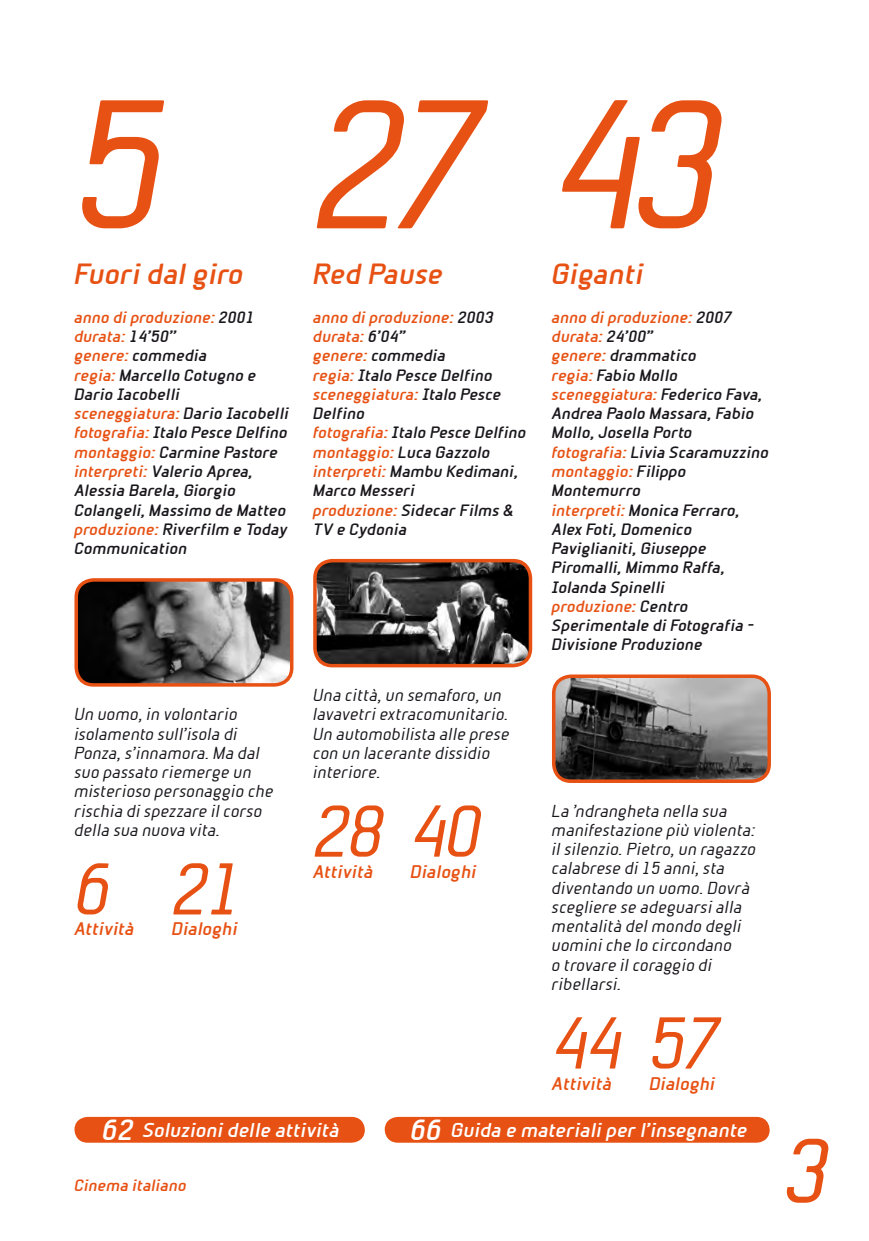
<style>
.page{position:relative;width:869px;height:1241px;background:#fff}
.page>*{position:absolute;margin:0;border:0;box-sizing:border-box;transform-origin:0 0}
.t1{font:italic 175px "Beta Sans";color:#e75113}
.t2{font:italic 87.5px "Beta Sans";color:#e75113}
.t3{font:italic 70px "Beta Sans";letter-spacing:-.06em;color:#e75113}
.t4{font:italic 700 28px "Beta Sans";color:#e75113}
.t5{font:italic 700 19.25px "Beta Sans";color:#fff}
.t6{font:italic 700 17.5px "Beta Sans";color:#e75113}
.t7{font:italic 16.62px/19.2px "Beta Sans";color:#1a171c}
.t8{font:italic 700 15.75px/19.2px "Beta Sans";color:#1a171c}
.t9{font:italic 700 15.75px "Beta Sans";color:#e75113}
.s1{color:#e75113}
.s2{font-size:28px}
</style>
<div class="page">
<img style="left:79px;top:581px;width:212px;height:103px">
<div style="left:74px;top:578px;width:219px;height:108px;border:4px solid #e75113;border-radius:17px"></div>
<img style="left:318px;top:560px;width:212px;height:105px">
<div style="left:313px;top:559px;width:219px;height:108px;border:4px solid #e75113;border-radius:17px"></div>
<img style="left:556px;top:677px;width:212px;height:104px">
<div style="left:551px;top:674px;width:219px;height:108px;border:4px solid #e75113;border-radius:17px"></div>
<div style="left:75px;top:1117px;width:289px;height:24px;background:#e75113;border-radius:12px"></div>
<div style="left:74px;top:1116px;width:290px;height:26px;border:2px solid #e75113;border-radius:12px"></div>
<div style="left:385px;top:1117px;width:383px;height:24px;background:#e75113;border-radius:12px"></div>
<div style="left:384px;top:1116px;width:385px;height:26px;border:2px solid #e75113;border-radius:12px"></div>
<h1 class="t1" style="left:74px;top:63px;width:98px">5</h1>
<h3 class="t4" style="left:74px;top:258px;width:171px">Fuori dal giro</h3>
<p class="t8" style="left:74px;top:307px;width:216px"><span class="s1">anno di produzione:</span> 2001 <span class="s1">durata:</span> 14’50’’<br><span class="s1">genere:</span> commedia<br><span class="s1">regia:</span> Marcello Cotugno e<br>Dario Iacobelli <span class="s1">sceneggiatura:</span> Dario Iacobelli <span class="s1">fotografia:</span> Italo Pesce Delfino <span class="s1">montaggio:</span> Carmine Pastore <span class="s1">interpreti:</span> Valerio Aprea,<br>Alessia Barela, Giorgio<br>Colangeli, Massimo de Matteo <span class="s1">produzione:</span> Riverfilm e Today<br>Communication</p>
<p class="t7" style="left:74px;top:704px;width:201px">Un uomo, in volontario isolamento sull’isola di<br>Ponza, s’innamora. Ma dal suo passato riemerge un misterioso personaggio che rischia di spezzare il corso della sua nuova vita.</p>
<h3 class="t3" style="left:74px;top:848px;width:40px">6</h3>
<p class="t6" style="left:74px;top:918px;width:62px">Attività</p>
<h3 class="t3" style="left:172px;top:848px;width:74px">21</h3>
<p class="t6" style="left:172px;top:918px;width:67px">Dialoghi</p>
<h1 class="t1" style="left:313px;top:63px;width:415px">27 43</h1>
<h3 class="t4" style="left:313px;top:258px;width:132px">Red Pause</h3>
<p class="t8" style="left:313px;top:307px;width:215px"><span class="s1">anno di produzione:</span> 2003 <span class="s1">durata:</span> 6’04”<br><span class="s1">genere:</span> commedia<br><span class="s1">regia:</span> Italo Pesce Delfino <span class="s1">sceneggiatura:</span> Italo Pesce<br>Delfino<br><span class="s1">fotografia:</span> Italo Pesce Delfino <span class="s1">montaggio:</span> Luca Gazzolo <span class="s1">interpreti:</span> Mambu Kedimani,<br>Marco Messeri<br><span class="s1">produzione:</span> Sidecar Films &amp;<br>TV e Cydonia</p>
<h3 class="t4" style="left:551px;top:258px;width:94px">Giganti</h3>
<p class="t8" style="left:551px;top:307px;width:219px"><span class="s1">anno di produzione:</span> 2007 <span class="s1">durata:</span> 24’00”<br><span class="s1">genere:</span> drammatico<br><span class="s1">regia:</span> Fabio Mollo <span class="s1">sceneggiatura:</span> Federico Fava,<br>Andrea Paolo Massara, Fabio<br>Mollo, Josella Porto <span class="s1">fotografia:</span> Livia Scaramuzzino <span class="s1">montaggio:</span> Filippo<br>Montemurro<br><span class="s1">interpreti:</span> Monica Ferraro,<br>Alex Foti, Domenico<br>Paviglianiti, Giuseppe<br>Piromalli, Mimmo Raffa,<br>Iolanda Spinelli<br><span class="s1">produzione:</span> Centro<br>Sperimentale di Fotografia -<br>Divisione Produzione</p>
<p class="t7" style="left:313px;top:685px;width:198px">Una città, un semaforo, un lavavetri extracomunitario.<br>Un automobilista alle prese con un lacerante dissidio interiore.</p>
<h3 class="t3" style="left:313px;top:790px;width:172px">28 40</h3>
<p class="t6" style="left:313px;top:861px;width:62px">Attività</p>
<p class="t6" style="left:410px;top:861px;width:67px">Dialoghi</p>
<p class="t7" style="left:551px;top:800px;width:206px">La ’ndrangheta nella sua manifestazione più violenta: il silenzio. Pietro, un ragazzo calabrese di 15 anni, sta diventando un uomo. Dovrà scegliere se adeguarsi alla mentalità del mondo degli uomini che lo circondano<br>o trovare il coraggio di ribellarsi.</p>
<h3 class="t3" style="left:551px;top:1002px;width:172px">44 57</h3>
<p class="t6" style="left:551px;top:1072px;width:62px">Attività</p>
<p class="t6" style="left:649px;top:1072px;width:67px">Dialoghi</p>
<p class="t5" style="left:102px;top:1118px;width:239px"><span class="s2">62</span> Soluzioni delle attività</p>
<p class="t5" style="left:410px;top:1118px;width:338px"><span class="s2">66</span> Guida e materiali per l’insegnante</p>
<p class="t9" style="left:74px;top:1176px;width:114px">Cinema italiano</p>
<h2 class="t2" style="left:782px;top:1119px;width:50px">3</h2>
</div>
